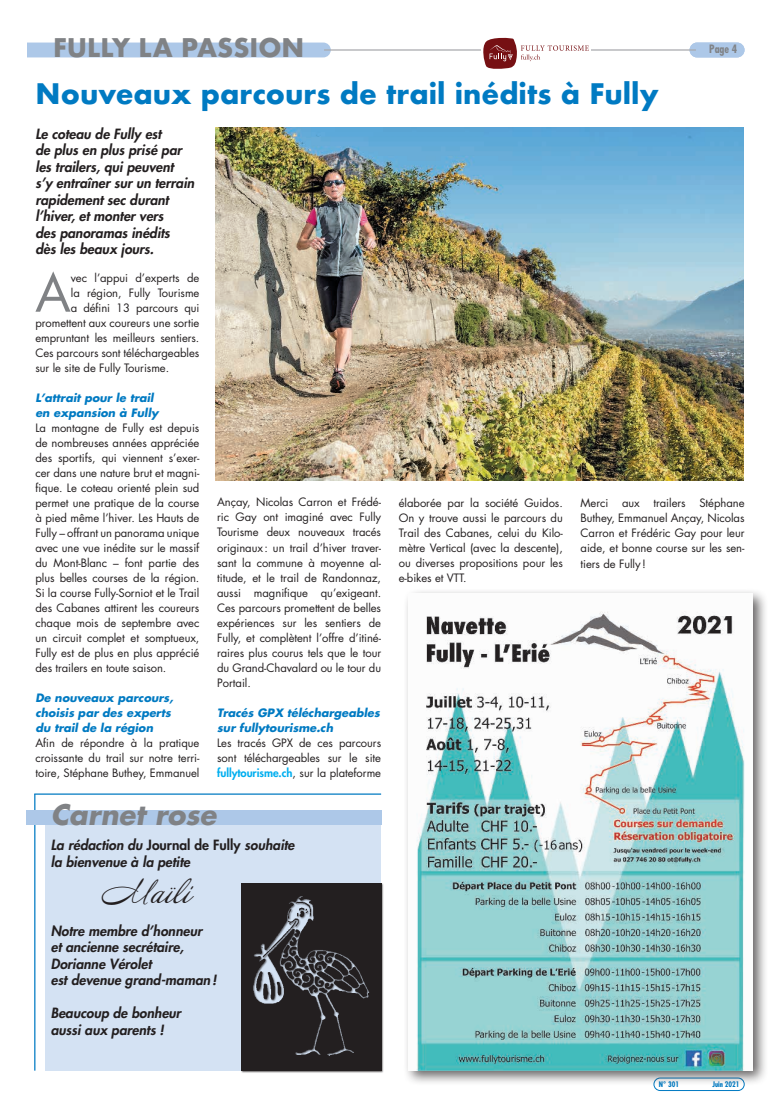
<style>
.page{position:relative;width:780px;height:1099px;background:#fff}
.page>*{position:absolute;margin:0;border:0;box-sizing:border-box;transform-origin:0 0}
.Texte{font:51px "Futura";color:#808285}
.Texte-2{font:30px "Annabelle JF";color:#231f20}
.Texte-3{font:700 27.5px "Futura";color:#007ac2}
.t1{font:italic 700 27.5px "Futura";color:#808285}
.Chapo{font:700 25px "Futura";color:#808285}
.Texte-4{font:italic 800 13.75px "Futura";color:#231f20}
.Chapo-2{font:italic 800 13.75px/16.5px "Futura";color:#231f20}
.Texte-5{font:11.25px/15px "Futura";letter-spacing:-.005em;color:#231f20;text-align:justify}
.Inter_bleu{font:italic 700 11.25px/15px "Futura";color:#007ac2}
.t2{font:700 condensed 11.25px "Futura";color:#808285}
.Chapo-3{font:700 condensed 7.5px "Futura";color:#007ac2}
.s1{font-weight:800;color:#00aeef}
.s2{font-style:normal}
</style>
<div class="page">
<div style="left:653px;top:1077px;width:91px;height:13px;border:1px solid #007ac2;border-radius:6px"></div>
<div style="left:689px;top:43px;width:55px;height:14px;background:#adc8e8;border-radius:7px"></div>
<div style="left:9px;top:43px;width:322px;height:14px;background:#adc8e8;border-radius:7px"></div>
<div style="left:0;top:0;width:27px;height:63px;background:#fff"></div>
<hr style="left:324px;top:49px;width:372px;height:2px;background:#a8a9ad">
<div style="left:481px;top:33px;width:109px;height:40px;background:#fff"></div>
<svg style="left:483px;top:37px;width:106px;height:32px"></svg>
<img style="left:216px;top:128px;width:527px;height:352px">
<div style="left:403px;top:588px;width:365px;height:498px;background:#231f20;opacity:.7"></div>
<img style="left:408px;top:594px;width:344px;height:476px">
<div style="left:45px;top:817px;width:336px;height:253px;background:#d4e2f3"></div>
<hr style="left:34px;top:794px;width:1px;height:276px;background:#007ac2">
<hr style="left:34px;top:793px;width:347px;height:1px;background:#007ac2">
<div style="left:26px;top:810px;width:355px;height:14px;background:#adc8e8"></div>
<div style="left:241px;top:882px;width:142px;height:191px;background:#231f20;opacity:.75"></div>
<img style="left:241px;top:883px;width:140px;height:187px">
<p class="Chapo" style="left:53px;top:30px;width:253px">FULLY LA PASSION</p>
<p class="Texte-3" style="left:35px;top:74px;width:624px">Nouveaux parcours de trail inédits à Fully</p>
<p class="Chapo-2" style="left:35px;top:125px;width:127px">Le coteau de Fully est</p>
<p class="Chapo-2" style="left:35px;top:142px;width:160px">de plus en plus prisé par les trailers, qui peuvent<br>s’y entraîner sur un terrain rapidement sec durant l’hiver, et monter vers</p>
<p class="Chapo-2" style="left:35px;top:224px;width:136px">des panoramas inédits</p>
<p class="Chapo-2" style="left:35px;top:241px;width:120px">dès les beaux jours.</p>
<p class="t2" style="left:709px;top:42px;width:30px">Page 4</p>
<p class="Texte" style="left:35px;top:260px;width:37px">A</p>
<p class="Texte-5" style="left:71px;top:270px;width:130px">vec l’appui d’experts de</p>
<p class="Texte-5" style="left:71px;top:285px;width:130px">la région, Fully Tourisme</p>
<p class="Texte-5" style="left:71px;top:300px;width:130px">a défini 13 parcours qui</p>
<p class="Texte-5" style="left:35px;top:315px;width:165px">promettent aux coureurs une sortie</p>
<p class="Texte-5" style="left:35px;top:330px;width:165px">empruntant les meilleurs sentiers.</p>
<p class="Texte-5" style="left:35px;top:345px;width:165px">Ces parcours sont téléchargeables</p>
<p class="Texte-5" style="left:35px;top:360px;width:135px">sur le site de Fully Tourisme.</p>
<p class="Inter_bleu" style="left:35px;top:390px;width:120px">L’attrait pour le trail</p>
<p class="Inter_bleu" style="left:35px;top:405px;width:124px">en expansion à Fully</p>
<p class="Texte-5" style="left:35px;top:420px;width:165px">La montagne de Fully est depuis de nombreuses années appréciée des sportifs, qui viennent s’exer&shy;cer dans une nature brut et magni&shy;fique. Le coteau orienté plein sud permet une pratique de la course à pied même l’hiver. Les Hauts de Fully – offrant un panorama unique avec une vue inédite sur le massif du Mont-Blanc – font partie des plus belles courses de la région.<br>Si la course Fully-Sorniot et le Trail des Cabanes attirent les coureurs chaque mois de septembre avec un circuit complet et somptueux, Fully est de plus en plus apprécié des trailers en toute saison.</p>
<p class="Inter_bleu" style="left:35px;top:690px;width:139px">De nouveaux parcours, choisis par des experts</p>
<p class="Inter_bleu" style="left:35px;top:720px;width:119px">du trail de la région</p>
<p class="Texte-5" style="left:35px;top:735px;width:165px">Afin de répondre à la pratique croissante du trail sur notre terri&shy;toire, Stéphane Buthey, Emmanuel</p>
<p class="Texte-5" style="left:217px;top:495px;width:165px">Ançay, Nicolas Carron et Frédé&shy;ric Gay ont imaginé avec Fully Tourisme deux nouveaux tracés originaux: un trail d’hiver traver&shy;sant la commune à moyenne al&shy;titude, et le trail de Randonnaz, aussi magnifique qu’exigeant.<br>Ces parcours promettent de belles expériences sur les sentiers de Fully, et complètent l’offre d’itiné&shy;raires plus courus tels que le tour du Grand-Chavalard ou le tour du Portail.</p>
<p class="Inter_bleu" style="left:217px;top:704px;width:164px">Tracés GPX téléchargeables sur fullytourisme.ch</p>
<p class="Texte-5" style="left:217px;top:735px;width:165px">Les tracés GPX de ces parcours sont téléchargeables sur le site <span class="s1">fullytourisme.ch</span>, sur la plateforme</p>
<p class="t1" style="left:51px;top:796px;width:167px">Carnet rose</p>
<p class="Texte-4" style="left:51px;top:836px;width:245px">La rédaction du <span class="s2">Journal de Fully</span> souhaite</p>
<p class="Texte-4" style="left:51px;top:852px;width:141px">la bienvenue à la petite</p>
<p class="Texte-2" style="left:101px;top:872px;width:91px">Maïli</p>
<p class="Texte-4" style="left:51px;top:921px;width:153px">Notre membre d’honneur</p>
<p class="Texte-4" style="left:51px;top:938px;width:134px">et ancienne secrétaire,</p>
<p class="Texte-4" style="left:51px;top:954px;width:102px">Dorianne Vérolet</p>
<p class="Texte-4" style="left:51px;top:971px;width:167px">est devenue grand-maman!</p>
<p class="Texte-4" style="left:51px;top:1004px;width:132px">Beaucoup de bonheur</p>
<p class="Texte-4" style="left:51px;top:1020px;width:115px">aussi aux parents !</p>
<p class="Texte-5" style="left:399px;top:495px;width:165px">élaborée par la société Guidos.<br>On y trouve aussi le parcours du Trail des Cabanes, celui du Kilo&shy;mètre Vertical (avec la descente), ou diverses propositions pour les e-bikes et VTT.</p>
<p class="Texte-5" style="left:580px;top:496px;width:165px">Merci aux trailers Stéphane Buthey, Emmanuel Ançay, Nicolas Carron et Frédéric Gay pour leur aide, et bonne course sur les sen&shy;tiers de Fully!</p>
<p class="Chapo-3" style="left:658px;top:1079px;width:22px">N° 301</p>
<p class="Chapo-3" style="left:712px;top:1079px;width:29px">Juin 2021</p>
</div>
